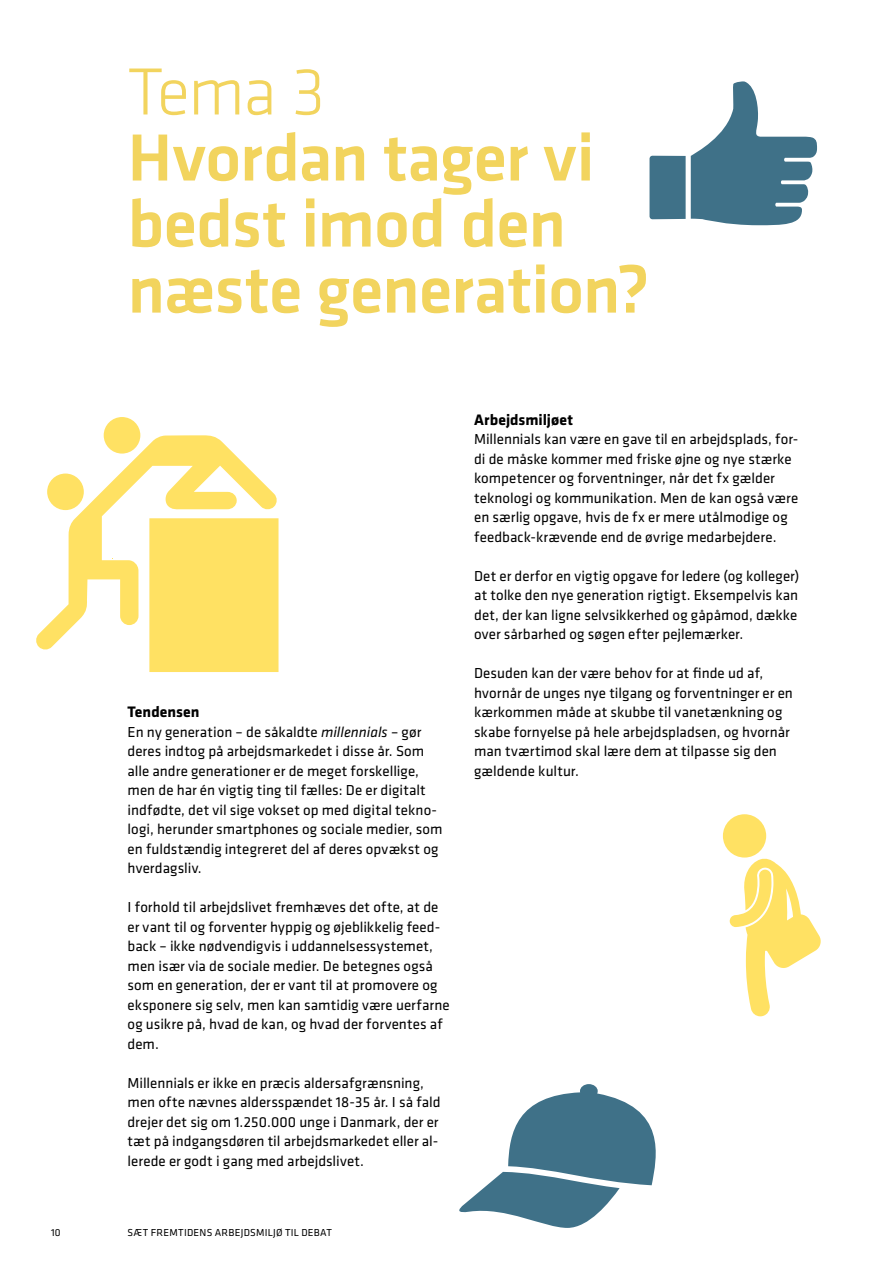
<style>
.page{position:relative;width:893px;height:1263px;background:#fff}
.page>*{position:absolute;margin:0;border:0;box-sizing:border-box;transform-origin:0 0}
.t1{font:500 69px/66px "Klavika";letter-spacing:-.01em;color:#f2d45e}
.t2{font:300 69px "Klavika";color:#f2d45e}
.t3{font:700 15.75px "Klavika";color:#000}
.t4{font:15px/19.5px "Klavika";color:#000}
.t5{font:10.5px "Klavika";letter-spacing:.025em;color:#000}
.s1{font-style:italic}
</style>
<div class="page">
<hr style="left:892px;top:0;width:1px;height:1263px;background:#ffe163">
<svg style="left:36px;top:435px;width:241px;height:215px"></svg>
<div style="left:104px;top:417px;width:36px;height:37px;background:#ffe163;border-radius:50%"></div>
<div style="left:149px;top:518px;width:130px;height:154px;background:#ffe163"></div>
<div style="left:723px;top:814px;width:43px;height:43px;background:#ffe163;border-radius:50%"></div>
<svg style="left:730px;top:858px;width:91px;height:158px"></svg>
<svg style="left:649px;top:81px;width:168px;height:144px"></svg>
<svg style="left:459px;top:1084px;width:197px;height:144px"></svg>
<h1 class="t2" style="left:128px;top:50px;width:200px">Tema 3</h1>
<h1 class="t1" style="left:128px;top:123px;width:524px">Hvordan tager vi bedst imod den næste generation?</h1>
<p class="t3" style="left:128px;top:700px;width:73px">Tendensen</p>
<p class="t4" style="left:128px;top:721px;width:316px">En ny generation – de såkaldte <span class="s1">millennials</span> – gør deres indtog på arbejdsmarkedet i disse år. Som alle andre generationer er de meget forskellige, men de har én vigtig ting til fælles: De er digitalt indfødte, det vil sige vokset op med digital tekno&shy;logi, herunder smartphones og sociale medier, som en fuldstændig integreret del af deres opvækst og hverdagsliv.</p>
<p class="t4" style="left:128px;top:897px;width:324px">I forhold til arbejdslivet fremhæves det ofte, at de er vant til og forventer hyppig og øjeblikkelig feed&shy;back – ikke nødvendigvis i uddannelsessystemet, men især via de sociale medier. De betegnes også som en generation, der er vant til at promovere og eksponere sig selv, men kan samtidig være uerfarne og usikre på, hvad de kan, og hvad der forventes af dem.</p>
<p class="t4" style="left:128px;top:1072px;width:315px">Millennials er ikke en præcis aldersafgrænsning, men ofte nævnes aldersspændet 18-35 år. I så fald drejer det sig om 1.250.000 unge i Danmark, der er tæt på indgangsdøren til arbejdsmarkedet eller al&shy;lerede er godt i gang med arbejdslivet.</p>
<p class="t5" style="left:51px;top:1225px;width:11px">10</p>
<p class="t5" style="left:128px;top:1225px;width:206px">SÆT FREMTIDENS ARBEJDSMILJØ TIL DEBAT</p>
<p class="t3" style="left:474px;top:408px;width:100px">Arbejdsmiljøet</p>
<p class="t4" style="left:474px;top:429px;width:326px">Millennials kan være en gave til en arbejdsplads, for&shy;di de måske kommer med friske øjne og nye stærke kompetencer og forventninger, når det fx gælder teknologi og kommunikation. Men de kan også være en særlig opgave, hvis de fx er mere utålmodige og feedback-krævende end de øvrige medarbejdere.</p>
<p class="t4" style="left:474px;top:565px;width:327px">Det er derfor en vigtig opgave for ledere (og kolleger) at tolke den nye generation rigtigt. Eksempelvis kan det, der kan ligne selvsikkerhed og gåpåmod, dække over sårbarhed og søgen efter pejlemærker.</p>
<p class="t4" style="left:474px;top:663px;width:320px">Desuden kan der være behov for at finde ud af, hvornår de unges nye tilgang og forventninger er en kærkommen måde at skubbe til vanetænkning og skabe fornyelse på hele arbejdspladsen, og hvornår man tværtimod skal lære dem at tilpasse sig den gældende kultur.</p>
</div>
